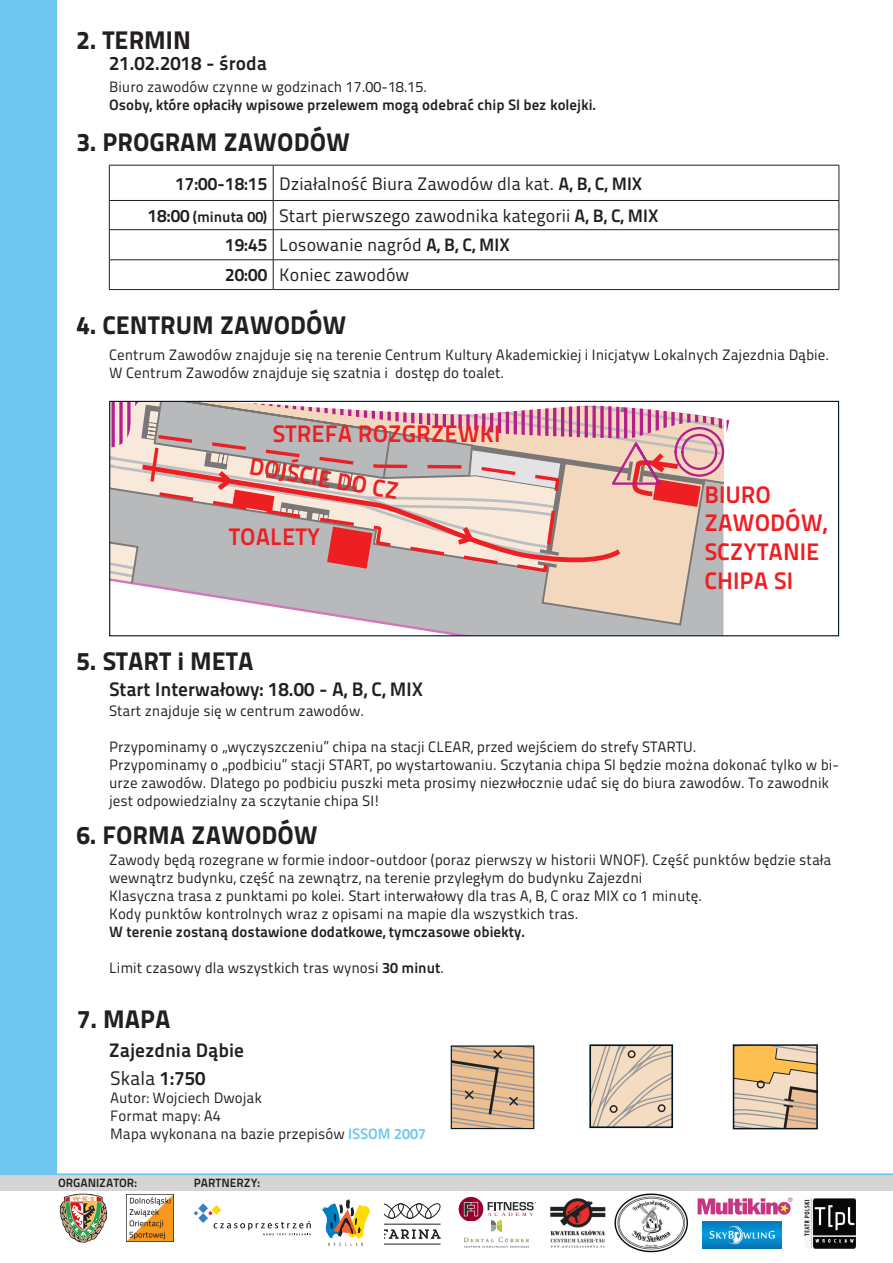
<style>
.page{position:relative;width:893px;height:1263px;background:#fff}
.page>*{position:absolute;margin:0;border:0;box-sizing:border-box;transform-origin:0 0}
.t1{font:25.5px "Titillium Maps 29 L 999 wt";color:#231f20}
.t2{font:23.85px/28.7px "Titillium Maps 29 L 800 wt";color:#ee1f23}
.t3{font:19.5px "Titillium Maps 29 L 800 wt";color:#231f20}
.t4{font:19.5px "Titillium Maps 29 L 400 wt";color:#231f20}
.t5{font:18px "Titillium Maps 29 L 400 wt";color:#231f20}
.t6{font:18px "Titillium Maps 29 L 800 wt";color:#231f20}
.t7{font:15px/18px "Titillium Maps 29 L 400 wt";color:#231f20}
.t8{font:15px "Titillium Maps 29 L 800 wt";color:#231f20}
.t9{font:12px "Titillium Maps 29 L 800 wt";color:#231f20}
.s1{font-family:"Titillium Maps 29 L 800 wt"}
.s2{font-size:18px}
.s3{font-family:"Titillium Maps 29 L 800 wt";color:#6fc6ef}
</style>
<div class="page">
<svg style="left:59px;top:1194px;width:48px;height:49px"></svg>
<img style="left:126px;top:1194px;width:48px;height:47px">
<img style="left:536px;top:1198px;width:70px;height:50px">
<svg style="left:322px;top:1199px;width:48px;height:47px"></svg>
<img style="left:614px;top:1194px;width:74px;height:59px">
<svg style="left:384px;top:1203px;width:57px;height:16px"></svg>
<svg style="left:384px;top:1229px;width:57px;height:10px"></svg>
<hr style="left:384px;top:1244px;width:57px;height:1px;background:#231f20">
<hr style="left:384px;top:1224px;width:57px;height:1px;background:#231f20">
<img style="left:697px;top:1197px;width:96px;height:18px">
<img style="left:703px;top:1221px;width:79px;height:27px">
<img style="left:464px;top:1216px;width:75px;height:32px">
<svg style="left:194px;top:1203px;width:117px;height:32px"></svg>
<img style="left:804px;top:1198px;width:52px;height:50px">
<div style="left:0;top:1176px;width:893px;height:15px;background:#d6d4d4"></div>
<svg style="left:459px;top:1197px;width:77px;height:23px"></svg>
<svg style="left:111px;top:579px;width:613px;height:55px;fill:#b8b9bb"></svg>
<svg style="left:111px;top:403px;width:619px;height:176px;background:#d6b7b4"></svg>
<div style="left:109px;top:401px;width:730px;height:235px;border:1px solid #001522"></div>
<div style="left:0;top:0;width:56px;height:1174px;background:#6fc6ef"></div>
<hr style="left:0;top:1173px;width:893px;height:2px;background:#6fc6ef">
<hr style="left:109px;top:165px;width:164px;height:1px;background:#231f20">
<hr style="left:109px;top:165px;width:1px;height:35px;background:#231f20">
<hr style="left:273px;top:165px;width:566px;height:1px;background:#231f20">
<hr style="left:273px;top:165px;width:1px;height:35px;background:#231f20">
<hr style="left:839px;top:165px;width:1px;height:35px;background:#231f20">
<hr style="left:109px;top:200px;width:164px;height:1px;background:#231f20">
<svg style="left:109px;top:201px;width:1px;height:28px"></svg>
<hr style="left:273px;top:200px;width:566px;height:1px;background:#231f20">
<svg style="left:273px;top:201px;width:1px;height:28px"></svg>
<svg style="left:839px;top:201px;width:1px;height:28px"></svg>
<hr style="left:109px;top:229px;width:164px;height:1px;background:#231f20">
<hr style="left:109px;top:230px;width:1px;height:30px;background:#231f20">
<hr style="left:273px;top:229px;width:566px;height:1px;background:#231f20">
<hr style="left:273px;top:230px;width:1px;height:30px;background:#231f20">
<hr style="left:839px;top:230px;width:1px;height:30px;background:#231f20">
<hr style="left:109px;top:259px;width:164px;height:1px;background:#231f20">
<svg style="left:109px;top:260px;width:1px;height:29px"></svg>
<hr style="left:273px;top:259px;width:566px;height:1px;background:#231f20">
<svg style="left:273px;top:260px;width:1px;height:29px"></svg>
<svg style="left:839px;top:260px;width:1px;height:29px"></svg>
<hr style="left:109px;top:289px;width:164px;height:1px;background:#231f20">
<hr style="left:273px;top:289px;width:566px;height:1px;background:#231f20">
<svg style="left:453px;top:1047px;width:79px;height:80px;background:#d2af8d"></svg>
<div style="left:451px;top:1045px;width:83px;height:84px;border:1px solid #001522"></div>
<svg style="left:592px;top:1047px;width:78px;height:78px;background:#e2cfbb"></svg>
<div style="left:658px;top:1104px;width:8px;height:8px;border:1px solid #231f20;border-radius:50%"></div>
<div style="left:610px;top:1105px;width:8px;height:8px;border:1px solid #231f20;border-radius:50%"></div>
<div style="left:628px;top:1050px;width:8px;height:8px;border:1px solid #231f20;border-radius:50%"></div>
<div style="left:589px;top:1044px;width:84px;height:84px;border:2px solid #001522"></div>
<svg style="left:736px;top:1047px;width:79px;height:79px;background:#e2c192"></svg>
<div style="left:757px;top:1080px;width:8px;height:8px;border:1px solid #231f20;border-radius:50%"></div>
<div style="left:733px;top:1044px;width:85px;height:85px;border:2px solid #001522"></div>
<p class="t1" style="left:77px;top:20px;width:116px">2. TERMIN</p>
<p class="t7" style="left:109px;top:77px;width:320px">Biuro zawodów czynne w godzinach 17.00-18.15.</p>
<p class="t8" style="left:109px;top:93px;width:489px">Osoby, które opłaciły wpisowe przelewem mogą odebrać chip SI bez kolejki.</p>
<p class="t3" style="left:109px;top:48px;width:159px">21.02.2018 - środa</p>
<p class="t1" style="left:77px;top:122px;width:275px">3. PROGRAM ZAWODÓW</p>
<p class="t6" style="left:175px;top:169px;width:93px">17:00-18:15</p>
<p class="t5" style="left:279px;top:170px;width:365px">Działalność Biura Zawodów dla kat. <span class="s1">A, B, C, MIX</span></p>
<p class="t8" style="left:148px;top:205px;width:121px"><span class="s2">18:00</span> (minuta 00)</p>
<p class="t5" style="left:279px;top:202px;width:381px">Start pierwszego zawodnika kategorii <span class="s1">A, B, C, MIX</span></p>
<p class="t6" style="left:225px;top:231px;width:43px">19:45</p>
<p class="t5" style="left:279px;top:232px;width:232px">Losowanie nagród <span class="s1">A, B, C, MIX</span></p>
<p class="t6" style="left:225px;top:261px;width:43px">20:00</p>
<p class="t5" style="left:279px;top:262px;width:132px">Koniec zawodów</p>
<p class="t1" style="left:77px;top:305px;width:271px">4. CENTRUM ZAWODÓW</p>
<p class="t7" style="left:109px;top:345px;width:721px">Centrum Zawodów znajduje się na terenie Centrum Kultury Akademickiej i Inicjatyw Lokalnych Zajezdnia Dąbie.</p>
<p class="t7" style="left:109px;top:363px;width:397px">W Centrum Zawodów znajduje się szatnia i dostęp do toalet.</p>
<p class="t2" style="left:273px;top:418px;width:229px">STREFA ROZGRZEWKI</p>
<p class="t2" style="left:252px;top:450px;width:153px;rotate:10deg">DOJŚCIE DO CZ</p>
<p class="t2" style="left:229px;top:520px;width:93px">TOALETY</p>
<p class="t1" style="left:77px;top:641px;width:179px">5. START i META</p>
<p class="t3" style="left:109px;top:674px;width:315px">Start Interwałowy: 18.00 - A, B, C, MIX</p>
<p class="t2" style="left:704px;top:478px;width:124px">BIURO<br>ZAWODÓW,<br>SCZYTANIE<br>CHIPA SI</p>
<p class="t7" style="left:109px;top:701px;width:256px">Start znajduje się w centrum zawodów.</p>
<p class="t7" style="left:109px;top:737px;width:589px">Przypominamy o „wyczyszczeniu” chipa na stacji CLEAR, przed wejściem do strefy STARTU.</p>
<p class="t7" style="left:109px;top:755px;width:731px">Przypominamy o „podbiciu” stacji START, po wystartowaniu. Sczytania chipa SI będzie można dokonać tylko w bi&shy;urze zawodów. Dlatego po podbiciu puszki meta prosimy niezwłocznie udać się do biura zawodów. To zawodnik jest odpowiedzialny za sczytanie chipa SI!</p>
<p class="t1" style="left:77px;top:815px;width:243px">6. FORMA ZAWODÓW</p>
<p class="t7" style="left:109px;top:849px;width:724px">Zawody będą rozegrane w formie indoor-outdoor (poraz pierwszy w historii WNOF). Część punktów będzie stała wewnątrz budynku, część na zewnątrz, na terenie przyległym do budynku Zajezdni</p>
<p class="t7" style="left:109px;top:885px;width:594px">Klasyczna trasa z punktami po kolei. Start interwałowy dla tras A, B, C oraz MIX co 1 minutę.</p>
<p class="t7" style="left:109px;top:903px;width:471px">Kody punktów kontrolnych wraz z opisami na mapie dla wszystkich tras.</p>
<p class="t8" style="left:109px;top:920px;width:417px">W terenie zostaną dostawione dodatkowe, tymczasowe obiekty.</p>
<p class="t7" style="left:109px;top:957px;width:337px">Limit czasowy dla wszystkich tras wynosi <span class="s1">30 minut</span>.</p>
<p class="t1" style="left:77px;top:998px;width:95px">7. MAPA</p>
<p class="t3" style="left:109px;top:1035px;width:137px">Zajezdnia Dąbie</p>
<p class="t4" style="left:110px;top:1064px;width:97px">Skala <span class="s1">1:750</span></p>
<p class="t7" style="left:110px;top:1088px;width:153px">Autor: Wojciech Dwojak<br>Format mapy: A4</p>
<p class="t7" style="left:110px;top:1124px;width:317px">Mapa wykonana na bazie przepisów <span class="s3">ISSOM 2007</span></p>
<p class="t9" style="left:58px;top:1173px;width:80px">ORGANIZATOR:</p>
<p class="t9" style="left:194px;top:1173px;width:68px">PARTNERZY:</p>
</div>
